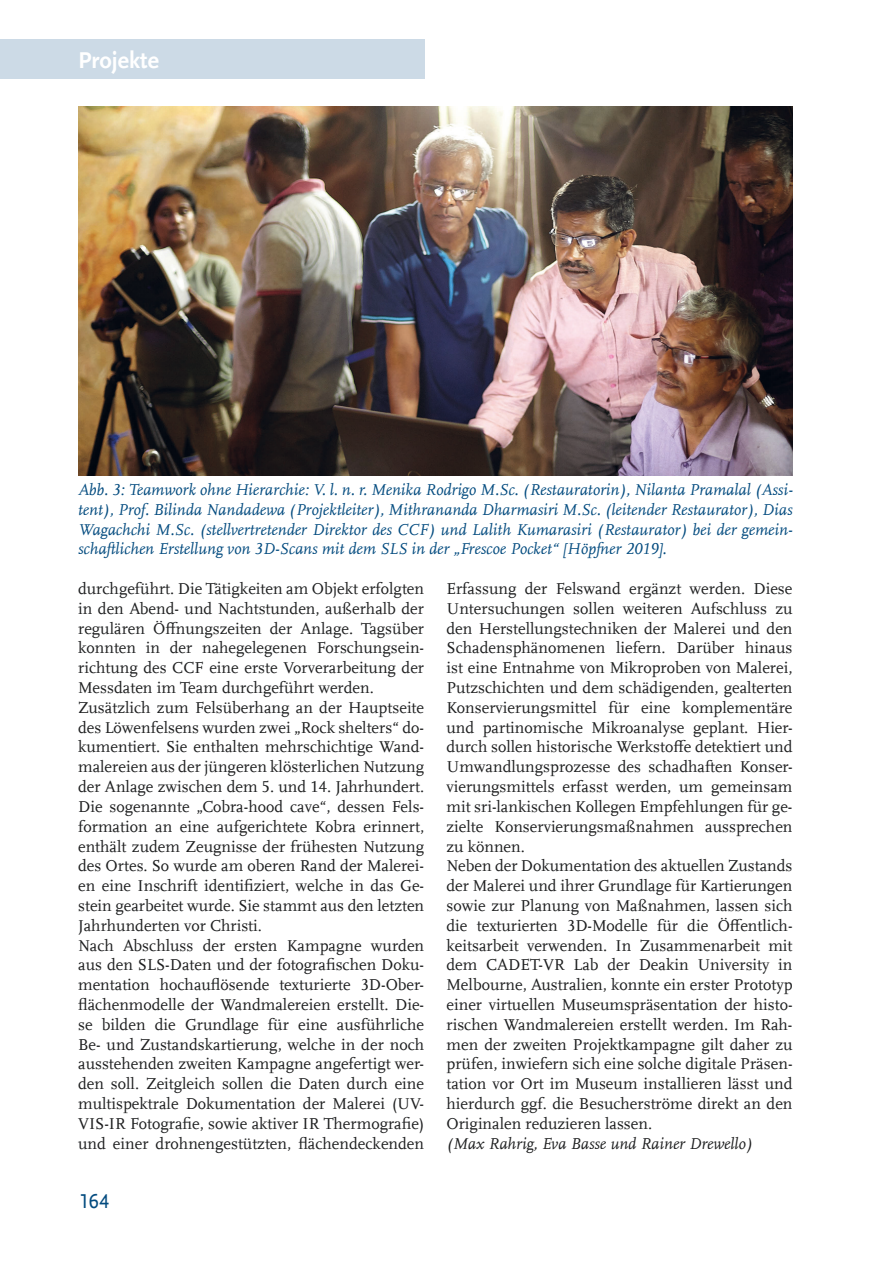
<style>
.page{position:relative;width:893px;height:1263px;background:#fff}
.page>*{position:absolute;margin:0;border:0;box-sizing:border-box;transform-origin:0 0}
.t1{font:700 24px "UB Scala Sans";color:#fff}
.t2{font:21px "UB Scala Sans";color:#034b7f}
.t3{font:16.5px/19.8px "UB Scala 2";color:#1d1e1f}
.t4{font:16.5px/19.8px "UB Scala";color:#1d1e1f;text-align:justify}
.t5{font:italic 16.5px/19.8px "UB Scala";color:#034b7f}
.t6{font:16.5px "UB Scala Italic 2";color:#034b7f}
.t7{font:italic 16.5px "UB Scala";color:#1d1e1f}
.s1{font-family:"UB Scala";font-style:italic}
.s2{font-family:"UB Scala 2"}
</style>
<div class="page">
<div style="left:0;top:40px;width:424px;height:39px;background:#ccdae6"></div>
<img style="left:78px;top:107px;width:714px;height:368px">
<h1 class="t1" style="left:78px;top:46px;width:82px">Projekte</h1>
<p class="t6" style="left:78px;top:480px;width:716px">Abb. 3: Teamwork ohne Hierarchie: V. l. n. r. Menika Rodrigo M.Sc. (Restauratorin), Nilanta Pramalal (Assi<span class="s1">-</span></p>
<p class="t5" style="left:78px;top:499px;width:716px">tent), Prof. Bilinda Nandadewa (Projektleiter), Mithrananda Dharmasiri M.Sc. (leitender Restaurator), Dias<br>Wagachchi M.Sc. (stellvertretender Direktor des CCF) und Lalith Kumarasiri (Restaurator) bei der gemein-</p>
<p class="t6" style="left:78px;top:539px;width:590px">schaftlichen Erstellung von 3D-Scans mit dem SLS in der „Frescoe Pocket“ [Höpfner 2019].</p>
<p class="t3" style="left:78px;top:579px;width:347px">durchgeführt. Die Tätigkeiten am Objekt erfolgten in den Abend- und Nachtstunden, außerhalb der</p>
<p class="t4" style="left:78px;top:618px;width:348px">regulären Öffnungszeiten der Anlage. Tagsüber</p>
<p class="t3" style="left:78px;top:638px;width:348px">konnten in der nahegelegenen Forschungsein&shy;richtung des CCF eine erste Vorverarbeitung der Messdaten im Team durchgeführt werden.<br>Zusätzlich zum Felsüberhang an der Hauptseite des Löwenfelsens wurden zwei „Rock shelters“ do&shy;kumentiert. Sie enthalten mehrschichtige Wand&shy;malereien aus der jüngeren klösterlichen Nutzung der Anlage zwischen dem 5. und 14. Jahrhundert.<br>Die sogenannte „Cobra-hood cave“, dessen Fels&shy;formation an eine aufgerichtete Kobra erinnert, enthält zudem Zeugnisse der frühesten Nutzung des Ortes. So wurde am oberen Rand der Malerei-</p>
<p class="t4" style="left:78px;top:876px;width:348px">en eine Inschrift identifiziert, welche in das Ge<span class="s2">-</span></p>
<p class="t3" style="left:78px;top:895px;width:348px">stein gearbeitet wurde. Sie stammt aus den letzten<br>Jahrhunderten vor Christi.<br>Nach Abschluss der ersten Kampagne wurden</p>
<p class="t4" style="left:78px;top:955px;width:348px">aus den SLS-Daten und der fotografischen Doku&shy;mentation hochauflösende texturierte 3D-Ober&shy;flächenmodelle der Wandmalereien erstellt. Die<span class="s2">-</span></p>
<p class="t3" style="left:78px;top:1014px;width:348px;text-align:justify">se bilden die Grundlage für eine ausführliche Be- und Zustandskartierung, welche in der noch ausstehenden zweiten Kampagne angefertigt wer&shy;den soll. Zeitgleich sollen die Daten durch eine multispektrale Dokumentation der Malerei (UV-</p>
<p class="t4" style="left:78px;top:1113px;width:348px">VIS-IR Fotografie, sowie aktiver IR Thermografie) und einer drohnengestützten, flächendeckenden</p>
<p class="t2" style="left:78px;top:1189px;width:33px">164</p>
<p class="t3" style="left:446px;top:579px;width:348px;text-align:justify">Erfassung der Felswand ergänzt werden. Diese Untersuchungen sollen weiteren Aufschluss zu den Herstellungstechniken der Malerei und den Schadensphänomenen liefern. Darüber hinaus ist eine Entnahme von Mikroproben von Malerei, Putzschichten und dem schädigenden, gealterten Konservierungsmittel für eine komplementäre und partinomische Mikroanalyse geplant. Hier-</p>
<p class="t4" style="left:446px;top:737px;width:348px">durch sollen historische Werkstoffe detektiert und</p>
<p class="t3" style="left:446px;top:757px;width:348px">Umwandlungsprozesse des schadhaften Konser&shy;vierungsmittels erfasst werden, um gemeinsam mit sri-lankischen Kollegen Empfehlungen für ge&shy;zielte Konservierungsmaßnahmen aussprechen zu können.<br>Neben der Dokumentation des aktuellen Zustands der Malerei und ihrer Grundlage für Kartierungen sowie zur Planung von Maßnahmen, lassen sich</p>
<p class="t4" style="left:446px;top:915px;width:348px">die texturierten 3D-Modelle für die Öffentlich<span class="s2">-</span></p>
<p class="t3" style="left:446px;top:935px;width:348px;text-align:justify">keitsarbeit verwenden. In Zusammenarbeit mit dem CADET-VR Lab der Deakin University in Melbourne, Australien, konnte ein erster Prototyp einer virtuellen Museumspräsentation der histo&shy;rischen Wandmalereien erstellt werden. Im Rah&shy;men der zweiten Projektkampagne gilt daher zu prüfen, inwiefern sich eine solche digitale Präsen&shy;tation vor Ort im Museum installieren lässt und hierdurch ggf. die Besucherströme direkt an den Originalen reduzieren lassen.</p>
<p class="t7" style="left:446px;top:1133px;width:308px">(Max Rahrig, Eva Basse und Rainer Drewello)</p>
</div>
